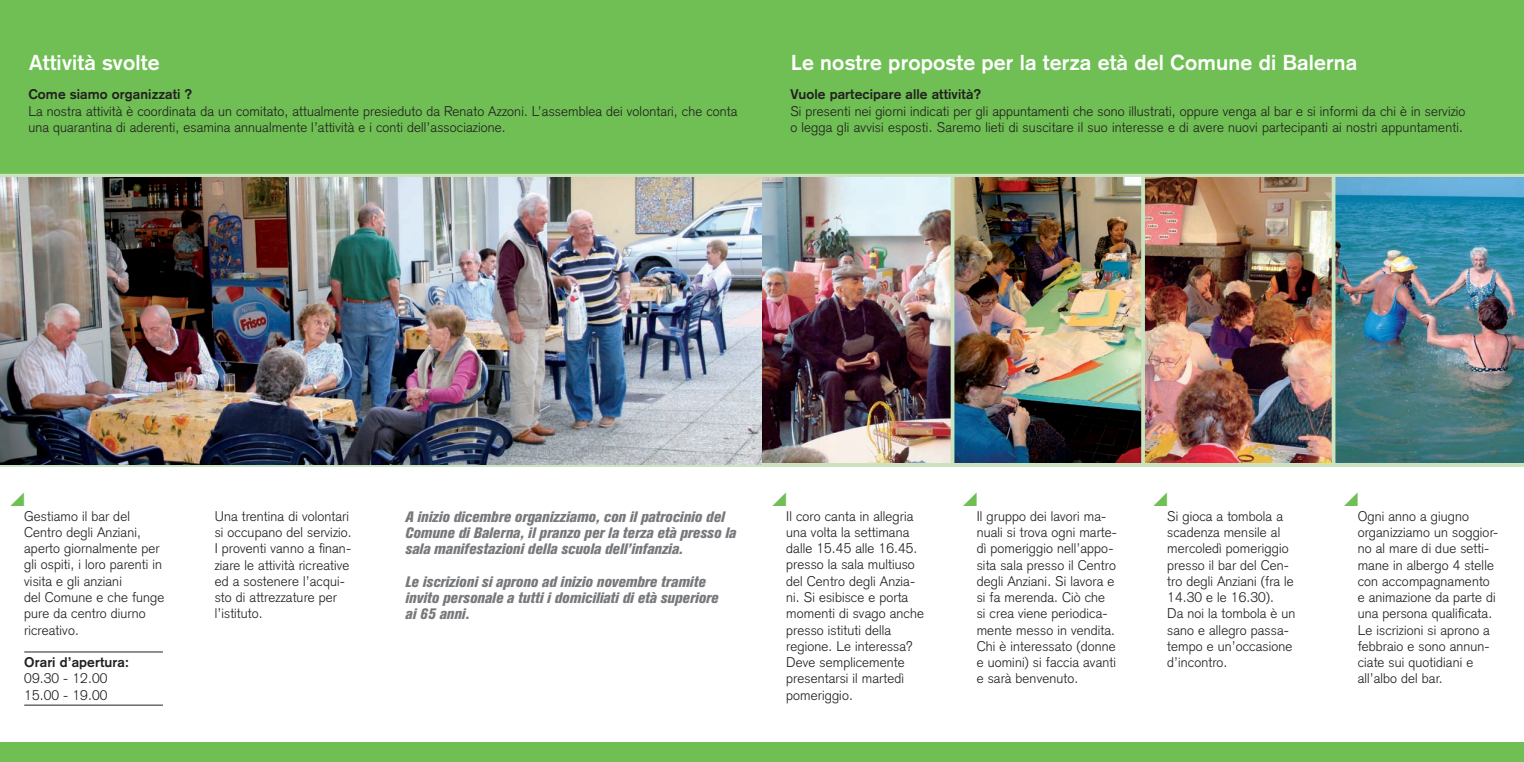
<style>
.page{position:relative;width:1524px;height:762px;background:#fff}
.page>*{position:absolute;margin:0;border:0;box-sizing:border-box;transform-origin:0 0}
.t1{font:700 21.25px "Akzidenz Grotesk";letter-spacing:.01em;color:#fff}
.t2{font:italic 800 condensed 15px/16.2px "Akzidenz Grotesk BE";color:#76787b}
.t3{font:300 13.75px/16.2px "Akzidenz Grotesk";letter-spacing:.01em;color:#231f20}
.t4{font:700 13.75px "Akzidenz Grotesk";letter-spacing:.01em;color:#231f20}
</style>
<div class="page">
<div style="left:0;top:0;width:1524px;height:174px;background:#6fbf54"></div>
<div style="left:0;top:743px;width:1524px;height:19px;background:#6fbf54"></div>
<svg style="left:0;top:174px;width:1524px;height:4px;background:#bed1b4"></svg>
<img style="left:0;top:178px;width:1524px;height:285px">
<svg style="left:0;top:463px;width:1524px;height:4px;background:#adc2aa"></svg>
<svg style="left:950px;top:177px;width:4px;height:289px"></svg>
<hr style="left:1141px;top:177px;width:4px;height:289px;background:#cae4bf">
<svg style="left:1331px;top:177px;width:4px;height:289px"></svg>
<hr style="left:24px;top:652px;width:139px;height:1px;background:#231f20">
<hr style="left:24px;top:705px;width:139px;height:1px;background:#231f20">
<h1 class="t1" style="left:29px;top:50px;width:132px">Attività svolte</h1>
<h1 class="t1" style="left:791px;top:50px;width:567px">Le nostre proposte per la terza età del Comune di Balerna</h1>
<p class="t4" style="left:28px;top:86px;width:166px">Come siamo organizzati ?</p>
<p class="t3" style="left:28px;top:103px;width:710px">La nostra attività è coordinata da un comitato, attualmente presieduto da Renato Azzoni. L’assemblea dei volontari, che conta una quarantina di aderenti, esamina annualmente l’attività e i conti dell’associazione.</p>
<p class="t4" style="left:790px;top:86px;width:193px">Vuole partecipare alle attività?</p>
<p class="t3" style="left:790px;top:103px;width:677px">Si presenti nei giorni indicati per gli appuntamenti che sono illustrati, oppure venga al bar e si informi da chi è in servizio o legga gli avvisi esposti. Saremo lieti di suscitare il suo interesse e di avere nuovi partecipanti ai nostri appuntamenti.</p>
<p class="t3" style="left:24px;top:508px;width:142px">Gestiamo il bar del<br>Centro degli Anziani, aperto giornalmente per gli ospiti, i loro parenti in visita e gli anziani<br>del Comune e che funge pure da centro diurno ricreativo.</p>
<p class="t4" style="left:24px;top:654px;width:106px">Orari d’apertura:</p>
<p class="t3" style="left:24px;top:670px;width:85px">09.30 - 12.00<br>15.00 - 19.00</p>
<p class="t3" style="left:215px;top:508px;width:139px">Una trentina di volontari si occupano del servizio.<br>I proventi vanno a finan&shy;ziare le attività ricreative ed a sostenere l’acqui&shy;sto di attrezzature per l’istituto.</p>
<p class="t2" style="left:405px;top:509px;width:332px">A inizio dicembre organizziamo, con il patrocinio del<br>Comune di Balerna, il pranzo per la terza età presso la sala manifestazioni della scuola dell’infanzia.</p>
<p class="t2" style="left:405px;top:574px;width:315px">Le iscrizioni si aprono ad inizio novembre tramite invito personale a tutti i domiciliati di età superiore ai 65 anni.</p>
<p class="t3" style="left:786px;top:508px;width:139px">Il coro canta in allegria una volta la settimana dalle 15.45 alle 16.45. presso la sala multiuso del Centro degli Anzia&shy;ni. Si esibisce e porta momenti di svago anche presso istituti della regione. Le interessa?<br>Deve semplicemente presentarsi il martedì pomeriggio.</p>
<p class="t3" style="left:976px;top:508px;width:142px">Il gruppo dei lavori ma&shy;nuali si trova ogni marte&shy;dì pomeriggio nell’appo&shy;sita sala presso il Centro degli Anziani. Si lavora e si fa merenda. Ciò che si crea viene periodica&shy;mente messo in vendita.<br>Chi è interessato (donne e uomini) si faccia avanti e sarà benvenuto.</p>
<p class="t3" style="left:1167px;top:508px;width:130px">Si gioca a tombola a scadenza mensile al mercoledì pomeriggio presso il bar del Cen&shy;tro degli Anziani (fra le<br>14.30 e le 16.30).<br>Da noi la tombola è un sano e allegro passa&shy;tempo e un’occasione d’incontro.</p>
<p class="t3" style="left:1357px;top:508px;width:142px">Ogni anno a giugno organizziamo un soggior&shy;no al mare di due setti&shy;mane in albergo 4 stelle con accompagnamento e animazione da parte di una persona qualificata.<br>Le iscrizioni si aprono a febbraio e sono annun&shy;ciate sui quotidiani e all’albo del bar.</p>
</div>
